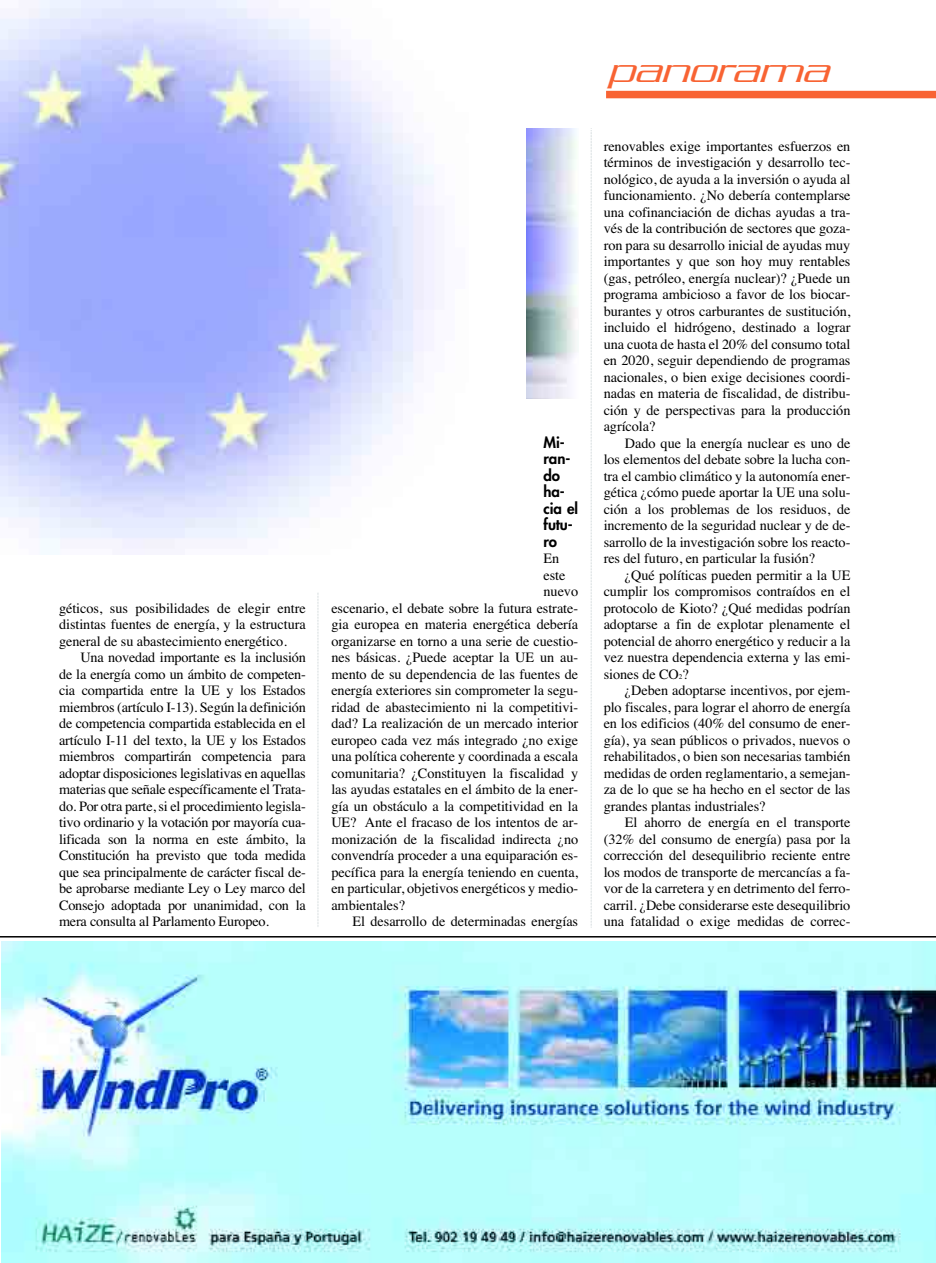
<style>
.page{position:relative;width:936px;height:1263px;background:#fff}
.page>*{position:absolute;margin:0;border:0;box-sizing:border-box;transform-origin:0 0}
.t1{font:italic 300 36px "Serpentine";color:#f86333;scale:1.25 1}
.t2{font:800 15px/16.5px "Futura";letter-spacing:-.005em;color:#000}
.t3{font:14.25px/16.5px "Times";letter-spacing:-.005em;color:#000;text-align:justify}
.s1{font-size:7.2px}
</style>
<div class="page">
<div style="left:606px;top:91px;width:329px;height:7px;background:#f86333"></div>
<svg style="left:317px;top:593px;width:1px;height:334px"></svg>
<svg style="left:590px;top:130px;width:1px;height:795px"></svg>
<img style="left:1px;top:942px;width:934px;height:321px">
<img style="left:526px;top:128px;width:52px;height:270px">
<hr style="left:0;top:936px;width:935px;height:1px;background:#000">
<img style="left:0;top:1px;width:436px;height:554px">
<p class="t3" style="left:59px;top:601px;width:248px">géticos, sus posibilidades de elegir entre distintas fuentes de energía, y la estructura general de su abastecimiento energético.</p>
<p class="t3" style="left:59px;top:651px;width:248px;text-indent:21px">Una novedad importante es la inclusión de la energía como un ámbito de competen&shy;cia compartida entre la UE y los Estados miembros (artículo I-13). Según la definición de competencia compartida establecida en el artículo I-11 del texto, la UE y los Estados miembros compartirán competencia para adoptar disposiciones legislativas en aquellas materias que señale específicamente el Trata&shy;do. Por otra parte, si el procedimiento legisla&shy;tivo ordinario y la votación por mayoría cua&shy;lificada son la norma en este ámbito, la Constitución ha previsto que toda medida que sea principalmente de carácter fiscal de&shy;be aprobarse mediante Ley o Ley marco del Consejo adoptada por unanimidad, con la mera consulta al Parlamento Europeo.</p>
<p class="t2" style="left:543px;top:435px;width:36px">Mi&shy;ran&shy;do ha&shy;cia el futu&shy;ro</p>
<p class="t3" style="left:543px;top:552px;width:17px">En</p>
<p class="t3" style="left:543px;top:568px;width:23px">este</p>
<p class="t3" style="left:543px;top:585px;width:36px">nuevo</p>
<p class="t3" style="left:331px;top:601px;width:248px">escenario, el debate sobre la futura estrate-</p>
<p class="t3" style="left:331px;top:618px;width:248px">gia europea en materia energética debería</p>
<p class="t3" style="left:331px;top:634px;width:248px">organizarse en torno a una serie de cuestio-</p>
<p class="t3" style="left:331px;top:651px;width:248px">nes básicas. ¿Puede aceptar la UE un au-</p>
<p class="t3" style="left:331px;top:667px;width:248px">mento de su dependencia de las fuentes de</p>
<p class="t3" style="left:331px;top:684px;width:248px">energía exteriores sin comprometer la segu-</p>
<p class="t3" style="left:331px;top:700px;width:248px">ridad de abastecimiento ni la competitivi-</p>
<p class="t3" style="left:331px;top:717px;width:248px">dad? La realización de un mercado interior</p>
<p class="t3" style="left:331px;top:733px;width:248px">europeo cada vez más integrado ¿no exige</p>
<p class="t3" style="left:331px;top:750px;width:248px">una política coherente y coordinada a escala</p>
<p class="t3" style="left:331px;top:766px;width:248px">comunitaria? ¿Constituyen la fiscalidad y</p>
<p class="t3" style="left:331px;top:783px;width:248px">las ayudas estatales en el ámbito de la ener-</p>
<p class="t3" style="left:331px;top:799px;width:248px">gía un obstáculo a la competitividad en la</p>
<p class="t3" style="left:331px;top:816px;width:248px">UE? Ante el fracaso de los intentos de ar-</p>
<p class="t3" style="left:331px;top:832px;width:248px">monización de la fiscalidad indirecta ¿no</p>
<p class="t3" style="left:331px;top:849px;width:248px">convendría proceder a una equiparación es-</p>
<p class="t3" style="left:331px;top:865px;width:248px">pecífica para la energía teniendo en cuenta,</p>
<p class="t3" style="left:331px;top:882px;width:248px">en particular, objetivos energéticos y medio-</p>
<p class="t3" style="left:331px;top:898px;width:75px">ambientales?</p>
<p class="t3" style="left:352px;top:915px;width:227px">El desarrollo de determinadas energías</p>
<h1 class="t1" style="left:607px;top:59px;width:186px">panorama</h1>
<p class="t3" style="left:603px;top:139px;width:248px">renovables exige importantes esfuerzos en términos de investigación y desarrollo tec&shy;nológico, de ayuda a la inversión o ayuda al funcionamiento. ¿No debería contemplarse una cofinanciación de dichas ayudas a tra&shy;vés de la contribución de sectores que goza&shy;ron para su desarrollo inicial de ayudas muy importantes y que son hoy muy rentables (gas, petróleo, energía nuclear)? ¿Puede un programa ambicioso a favor de los biocar&shy;burantes y otros carburantes de sustitución, incluido el hidrógeno, destinado a lograr una cuota de hasta el 20% del consumo total en 2020, seguir dependiendo de programas nacionales, o bien exige decisiones coordi&shy;nadas en materia de fiscalidad, de distribu&shy;ción y de perspectivas para la producción agrícola?</p>
<p class="t3" style="left:603px;top:436px;width:248px;text-indent:21px">Dado que la energía nuclear es uno de los elementos del debate sobre la lucha con&shy;tra el cambio climático y la autonomía ener&shy;gética ¿cómo puede aportar la UE una solu&shy;ción a los problemas de los residuos, de incremento de la seguridad nuclear y de de&shy;sarrollo de la investigación sobre los reacto&shy;res del futuro, en particular la fusión?</p>
<p class="t3" style="left:603px;top:568px;width:248px;text-indent:21px">¿Qué políticas pueden permitir a la UE cumplir los compromisos contraídos en el protocolo de Kioto? ¿Qué medidas podrían adoptarse a fin de explotar plenamente el potencial de ahorro energético y reducir a la vez nuestra dependencia externa y las emi&shy;siones de CO<span class="s1">2</span>?</p>
<p class="t3" style="left:603px;top:684px;width:248px;text-indent:21px">¿Deben adoptarse incentivos, por ejem&shy;plo fiscales, para lograr el ahorro de energía en los edificios (40% del consumo de ener&shy;gía), ya sean públicos o privados, nuevos o rehabilitados, o bien son necesarias también medidas de orden reglamentario, a semejan&shy;za de lo que se ha hecho en el sector de las grandes plantas industriales?</p>
<p class="t3" style="left:603px;top:816px;width:248px;text-indent:21px">El ahorro de energía en el transporte (32% del consumo de energía) pasa por la corrección del desequilibrio reciente entre los modos de transporte de mercancías a fa&shy;vor de la carretera y en detrimento del ferro&shy;carril. ¿Debe considerarse este desequilibrio una fatalidad o exige medidas de correc-</p>
</div>
